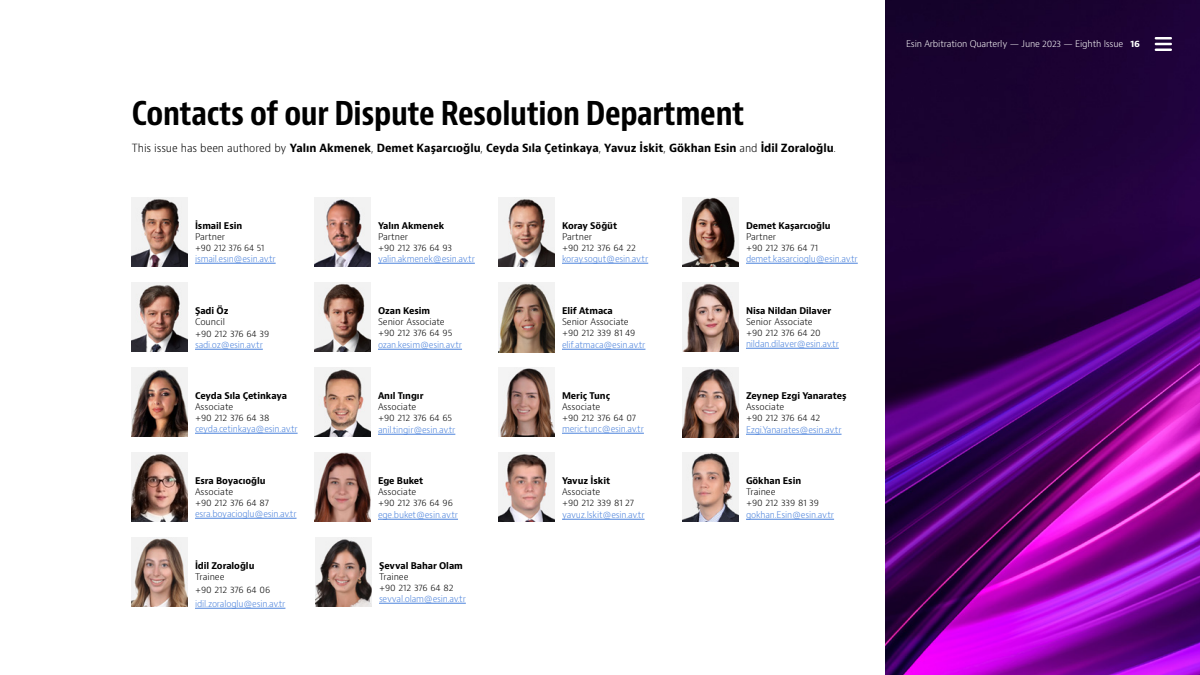
<style>
.page{position:relative;width:1200px;height:675px;background:#fff}
.page>*{position:absolute;margin:0;border:0;box-sizing:border-box;transform-origin:0 0}
.t1{font:700 condensed 32px "Baker Mc Kenzie Bernini";letter-spacing:-.01em;color:#000}
.t2{font:700 11px "Baker Mc Kenzie Bernini";color:#000;scale:.96 1}
.t3{font:300 9px "Baker Mc Kenzie Bernini";letter-spacing:-.02em;color:#4b82dc}
.t4{font:300 9px/11px "Baker Mc Kenzie Bernini";color:#000}
.t5{font:700 9px "Baker Mc Kenzie Bernini";letter-spacing:-.005em;color:#000}
.t6{font:300 9px "Baker Mc Kenzie Bernini";letter-spacing:-.02em;color:#fff}
.s1{font-weight:300}
.s2{font-weight:700}
</style>
<div class="page">
<hr style="left:195px;top:263px;width:81px;height:1px;background:#4b82dc">
<img style="left:131px;top:197px;width:57px;height:70px">
<hr style="left:378px;top:263px;width:97px;height:1px;background:#4b82dc">
<img style="left:314px;top:197px;width:57px;height:70px">
<hr style="left:562px;top:263px;width:86px;height:1px;background:#4b82dc">
<img style="left:498px;top:197px;width:57px;height:70px">
<hr style="left:746px;top:263px;width:112px;height:1px;background:#4b82dc">
<img style="left:682px;top:197px;width:57px;height:70px">
<hr style="left:195px;top:349px;width:68px;height:1px;background:#4b82dc">
<hr style="left:746px;top:348px;width:93px;height:1px;background:#4b82dc">
<img style="left:131px;top:282px;width:57px;height:70px">
<img style="left:682px;top:282px;width:57px;height:70px">
<hr style="left:378px;top:349px;width:84px;height:1px;background:#4b82dc">
<hr style="left:195px;top:433px;width:103px;height:1px;background:#4b82dc">
<img style="left:314px;top:282px;width:57px;height:70px">
<img style="left:131px;top:367px;width:57px;height:70px">
<hr style="left:562px;top:349px;width:83px;height:1px;background:#4b82dc">
<hr style="left:562px;top:433px;width:82px;height:1px;background:#4b82dc">
<img style="left:498px;top:282px;width:57px;height:71px">
<hr style="left:746px;top:519px;width:88px;height:1px;background:#4b82dc">
<img style="left:682px;top:452px;width:57px;height:70px">
<img style="left:498px;top:367px;width:57px;height:70px">
<hr style="left:195px;top:518px;width:102px;height:1px;background:#4b82dc">
<hr style="left:378px;top:434px;width:77px;height:1px;background:#4b82dc">
<hr style="left:746px;top:434px;width:96px;height:1px;background:#4b82dc">
<img style="left:131px;top:452px;width:57px;height:70px">
<hr style="left:195px;top:608px;width:90px;height:1px;background:#4b82dc">
<img style="left:131px;top:537px;width:57px;height:70px">
<hr style="left:379px;top:603px;width:87px;height:1px;background:#4b82dc">
<img style="left:315px;top:537px;width:57px;height:70px">
<hr style="left:378px;top:519px;width:80px;height:1px;background:#4b82dc">
<img style="left:314px;top:452px;width:57px;height:70px">
<hr style="left:562px;top:519px;width:83px;height:1px;background:#4b82dc">
<img style="left:498px;top:452px;width:57px;height:70px">
<img style="left:314px;top:367px;width:57px;height:70px">
<img style="left:682px;top:367px;width:57px;height:71px">
<img style="left:886px;top:0;width:314px;height:675px">
<svg style="left:1155px;top:37px;width:17px;height:14px"></svg>
<h1 class="t1" style="left:132px;top:94px;width:614px">Contacts of our Dispute Resolution Department</h1>
<p class="t2" style="left:132px;top:141px;width:735px"><span class="s1">This issue has been authored by</span> Yalın Akmenek<span class="s1">,</span> Demet Kaşarcıoğlu<span class="s1">,</span> Ceyda Sıla Çetinkaya<span class="s1">,</span> Yavuz İskit<span class="s1">,</span> Gökhan Esin <span class="s1">and</span> İdil Zoraloğlu<span class="s1">.</span></p>
<p class="t5" style="left:195px;top:220px;width:49px">İsmail Esin</p>
<p class="t4" style="left:195px;top:232px;width:71px">Partner<br>+90 212 376 64 51</p>
<p class="t3" style="left:195px;top:253px;width:82px">ismail.esın@esin.av.tr</p>
<p class="t5" style="left:195px;top:305px;width:35px">Şadi Öz</p>
<p class="t4" style="left:195px;top:316px;width:76px;line-height:12px">Council<br>+90 212 376 64 39</p>
<p class="t3" style="left:195px;top:339px;width:69px">sadi.oz@esin.av.tr</p>
<p class="t5" style="left:195px;top:390px;width:94px">Ceyda Sıla Çetinkaya</p>
<p class="t4" style="left:195px;top:402px;width:76px">Associate<br>+90 212 376 64 38</p>
<p class="t3" style="left:195px;top:423px;width:104px">ceyda.cetinkaya@esin.av.tr</p>
<p class="t5" style="left:195px;top:475px;width:72px">Esra Boyacıoğlu</p>
<p class="t4" style="left:195px;top:487px;width:75px">Associate<br>+90 212 376 64 87</p>
<p class="t3" style="left:195px;top:508px;width:103px">esra.boyacioglu@esin.av.tr</p>
<p class="t5" style="left:195px;top:560px;width:61px">İdil Zoraloğlu</p>
<p class="t4" style="left:195px;top:571px;width:77px;line-height:13px">Trainee<br>+90 212 376 64 06</p>
<p class="t3" style="left:195px;top:598px;width:92px">idil.zoraloglu@esin.av.tr</p>
<p class="t5" style="left:378px;top:220px;width:68px">Yalın Akmenek</p>
<p class="t4" style="left:378px;top:232px;width:76px">Partner<br>+90 212 376 64 93</p>
<p class="t3" style="left:378px;top:253px;width:98px">yalin.akmenek@esin.av.tr</p>
<p class="t5" style="left:378px;top:305px;width:54px">Ozan Kesim</p>
<p class="t4" style="left:378px;top:317px;width:76px">Senior Associate +90 212 376 64 95</p>
<p class="t3" style="left:378px;top:339px;width:86px">ozan.kesim@esin.av.tr</p>
<p class="t5" style="left:378px;top:390px;width:47px">Anıl Tıngır</p>
<p class="t4" style="left:378px;top:402px;width:76px">Associate<br>+90 212 376 64 65</p>
<p class="t3" style="left:378px;top:424px;width:79px">anil.tingir@esin.av.tr</p>
<p class="t5" style="left:378px;top:475px;width:47px">Ege Buket</p>
<p class="t4" style="left:378px;top:487px;width:76px">Associate<br>+90 212 376 64 96</p>
<p class="t3" style="left:378px;top:509px;width:82px">ege.buket@esin.av.tr</p>
<p class="t5" style="left:379px;top:560px;width:85px">Şevval Bahar Olam</p>
<p class="t4" style="left:379px;top:572px;width:76px">Trainee<br>+90 212 376 64 82</p>
<p class="t3" style="left:379px;top:593px;width:88px">sevval.olam@esin.av.tr</p>
<p class="t5" style="left:562px;top:220px;width:57px">Koray Söğüt</p>
<p class="t4" style="left:562px;top:232px;width:75px">Partner<br>+90 212 376 64 22</p>
<p class="t3" style="left:562px;top:253px;width:88px">koray.sogut@esin.av.tr</p>
<p class="t5" style="left:562px;top:305px;width:52px">Elif Atmaca</p>
<p class="t4" style="left:562px;top:317px;width:75px">Senior Associate +90 212 339 81 49</p>
<p class="t3" style="left:562px;top:339px;width:85px">elif.atmaca@esin.av.tr</p>
<p class="t5" style="left:562px;top:390px;width:50px">Meriç Tunç</p>
<p class="t4" style="left:562px;top:402px;width:76px">Associate<br>+90 212 376 64 07</p>
<p class="t3" style="left:562px;top:423px;width:83px">meric.tunc@esin.av.tr</p>
<p class="t5" style="left:562px;top:475px;width:50px">Yavuz İskit</p>
<p class="t4" style="left:562px;top:487px;width:74px">Associate<br>+90 212 339 81 27</p>
<p class="t3" style="left:562px;top:509px;width:84px">yavuz.Iskit@esin.av.tr</p>
<p class="t5" style="left:746px;top:220px;width:86px">Demet Kaşarcıoğlu</p>
<p class="t4" style="left:746px;top:232px;width:74px">Partner<br>+90 212 376 64 71</p>
<p class="t3" style="left:746px;top:253px;width:113px">demet.kasarcioglu@esin.av.tr</p>
<p class="t5" style="left:746px;top:305px;width:87px">Nisa Nildan Dilaver</p>
<p class="t4" style="left:746px;top:317px;width:76px">Senior Associate +90 212 376 64 20</p>
<p class="t3" style="left:746px;top:338px;width:94px">nildan.dilaver@esin.av.tr</p>
<p class="t5" style="left:746px;top:390px;width:102px">Zeynep Ezgi Yanarateş</p>
<p class="t4" style="left:746px;top:402px;width:76px">Associate<br>+90 212 376 64 42</p>
<p class="t3" style="left:746px;top:424px;width:97px">Ezgi.Yanarates@esin.av.tr</p>
<p class="t5" style="left:746px;top:475px;width:57px">Gökhan Esin</p>
<p class="t4" style="left:746px;top:487px;width:75px">Trainee<br>+90 212 339 81 39</p>
<p class="t3" style="left:746px;top:509px;width:90px">gokhan.Esin@esin.av.tr</p>
<p class="t6" style="left:906px;top:38px;width:235px">Esin Arbitration Quarterly — June 2023 — Eighth Issue <span class="s2">16</span></p>
</div>
